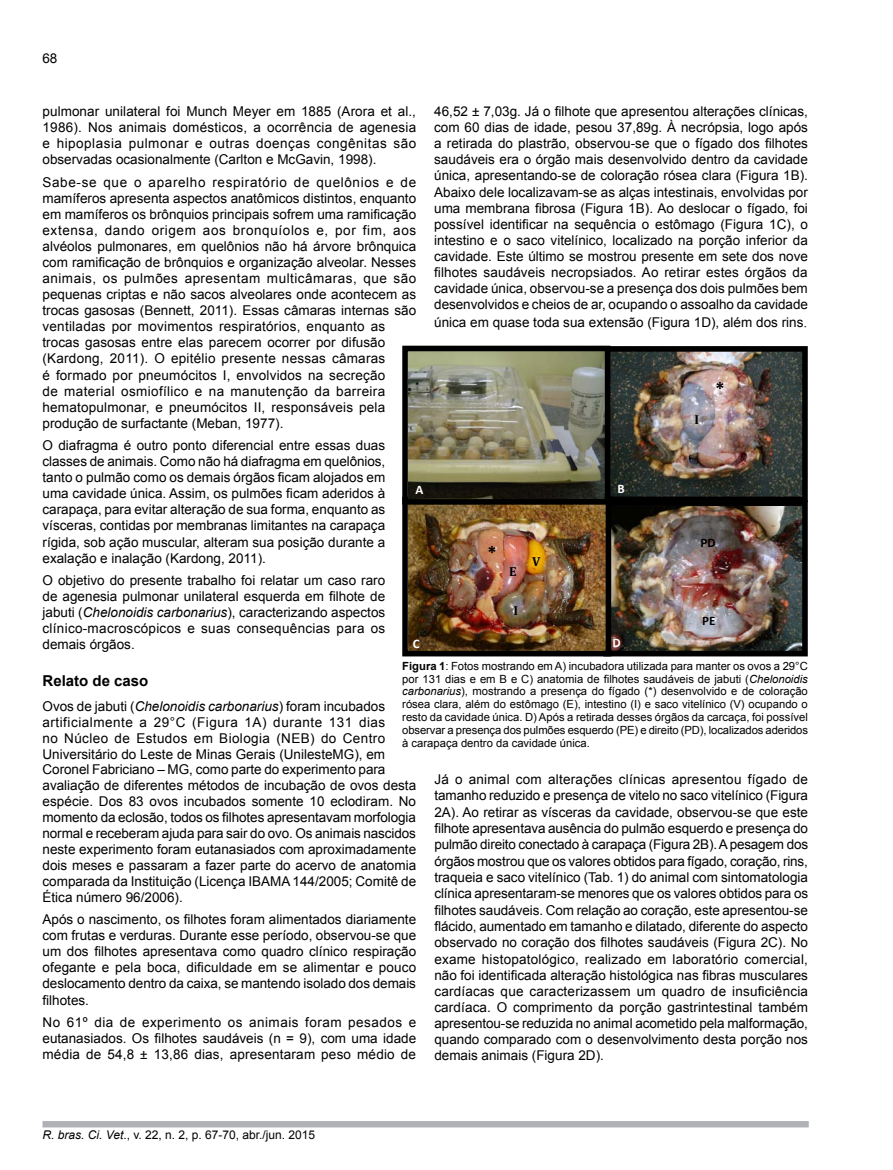
<style>
.page{position:relative;width:893px;height:1170px;background:#fff}
.page>*{position:absolute;margin:0;border:0;box-sizing:border-box;transform-origin:0 0}
.t1{font:700 18.6px "Calibri";color:#000}
.t2{font:700 15px "Arial";color:#000}
.t3{font:13.5px/16px "Arial";color:#000;text-align:justify}
.t4{font:700 13.05px "Calibri";color:#fff}
.t5{font:700 13.05px "Calibri";color:#000}
.t6{font:700 13.05px "Cambria";color:#000}
.t7{font:12px "Arial";color:#000}
.t8{font:11.25px/12.8px "Arial";color:#000;text-align:justify}
.s1{font-family:"Times New Roman";font-size:15px}
.s2{font-style:italic}
.s3{font-weight:700}
</style>
<div class="page">
<div style="left:42px;top:1120px;width:767px;height:7px;background:#afb1b4;border:2px solid #afb1b4"></div>
<img style="left:611px;top:507px;width:190px;height:142px">
<div style="left:603px;top:500px;width:205px;height:156px;border:6px solid #000"></div>
<img style="left:610px;top:353px;width:191px;height:142px">
<div style="left:603px;top:346px;width:205px;height:156px;border:6px solid #000"></div>
<img style="left:409px;top:504px;width:195px;height:145px">
<div style="left:402px;top:497px;width:209px;height:159px;border:6px solid #000"></div>
<img style="left:409px;top:352px;width:194px;height:145px">
<div style="left:402px;top:345px;width:208px;height:159px;border:6px solid #000"></div>
<p class="t3" style="left:42px;top:50px;width:17px">68</p>
<p class="t3" style="left:434px;top:104px;width:375px">46,52 ± 7,03g. Já o filhote que apresentou alterações clínicas, com 60 dias de idade, pesou 37,89g. À necrópsia, logo após a retirada do plastrão, observou-se que o fígado dos filhotes saudáveis era o órgão mais desenvolvido dentro da cavidade única, apresentando-se de coloração rósea clara (Figura 1B).<br>Abaixo dele localizavam-se as alças intestinais, envolvidas por uma membrana fibrosa (Figura 1B). Ao deslocar o fígado, foi possível identificar na sequência o estômago (Figura 1C), o intestino e o saco vitelínico, localizado na porção inferior da cavidade. Este último se mostrou presente em sete dos nove filhotes saudáveis necropsiados. Ao retirar estes órgãos da cavidade única, observou-se a presença dos dois pulmões bem desenvolvidos e cheios de ar, ocupando o assoalho da cavidade</p>
<p class="t3" style="left:434px;top:314px;width:374px">única em quase toda sua extensão (Figura 1D), além dos rins<span class="s1">.</span></p>
<p class="t3" style="left:43px;top:104px;width:375px">pulmonar unilateral foi Munch Meyer em 1885 (Arora et al., 1986). Nos animais domésticos, a ocorrência de agenesia e hipoplasia pulmonar e outras doenças congênitas são observadas ocasionalmente (Carlton e McGavin, 1998).</p>
<p class="t3" style="left:43px;top:174px;width:375px;text-align:left">Sabe-se que o aparelho respiratório de quelônios e de mamíferos apresenta aspectos anatômicos distintos, enquanto em mamíferos os brônquios principais sofrem uma ramificação extensa, dando origem aos bronquíolos e, por fim, aos alvéolos pulmonares, em quelônios não há árvore brônquica com ramificação de brônquios e organização alveolar. Nesses animais, os pulmões apresentam multicâmaras, que são pequenas criptas e não sacos alveolares onde acontecem as trocas gasosas (Bennett, 2011). Essas câmaras internas são ventiladas por movimentos respiratórios, enquanto as trocas gasosas entre elas parecem ocorrer por difusão (Kardong, 2011). O epitélio presente nessas câmaras<br>é formado por pneumócitos I, envolvidos na secreção<br>de material osmiofílico e na manutenção da barreira hematopulmonar, e pneumócitos II, responsáveis pela produção de surfactante (Meban, 1977).</p>
<p class="t3" style="left:43px;top:437px;width:344px">O diafragma é outro ponto diferencial entre essas duas classes de animais. Como não há diafragma em quelônios, tanto o pulmão como os demais órgãos ficam alojados em uma cavidade única. Assim, os pulmões ficam aderidos à carapaça, para evitar alteração de sua forma, enquanto as vísceras, contidas por membranas limitantes na carapaça rígida, sob ação muscular, alteram sua posição durante a exalação e inalação (Kardong, 2011).</p>
<p class="t3" style="left:43px;top:572px;width:344px">O objetivo do presente trabalho foi relatar um caso raro de agenesia pulmonar unilateral esquerda em filhote de jabuti (<span class="s2">Chelonoidis carbonarius</span>), caracterizando aspectos clínico-macroscópicos e suas consequências para os demais órgãos.</p>
<p class="t2" style="left:43px;top:671px;width:107px">Relato de caso</p>
<p class="t3" style="left:43px;top:698px;width:375px;text-align:left">Ovos de jabuti (<span class="s2">Chelonoidis carbonarius</span>) foram incubados artificialmente a 29°C (Figura 1A) durante 131 dias<br>no Núcleo de Estudos em Biologia (NEB) do Centro Universitário do Leste de Minas Gerais (UnilesteMG), em Coronel Fabriciano – MG, como parte do experimento para avaliação de diferentes métodos de incubação de ovos desta espécie. Dos 83 ovos incubados somente 10 eclodiram. No momento da eclosão, todos os filhotes apresentavam morfologia normal e receberam ajuda para sair do ovo. Os animais nascidos neste experimento foram eutanasiados com aproximadamente dois meses e passaram a fazer parte do acervo de anatomia comparada da Instituição (Licença IBAMA 144/2005; Comitê de Ética número 96/2006).</p>
<p class="t3" style="left:43px;top:911px;width:375px">Após o nascimento, os filhotes foram alimentados diariamente com frutas e verduras. Durante esse período, observou-se que um dos filhotes apresentava como quadro clínico respiração ofegante e pela boca, dificuldade em se alimentar e pouco deslocamento dentro da caixa, se mantendo isolado dos demais filhotes.</p>
<p class="t3" style="left:43px;top:1014px;width:375px">No 61º dia de experimento os animais foram pesados e eutanasiados. Os filhotes saudáveis (n = 9), com uma idade média de 54,8 ± 13,86 dias, apresentaram peso médio de</p>
<h1 class="t1" style="left:716px;top:376px;width:11px">*</h1>
<p class="t6" style="left:695px;top:410px;width:6px">I</p>
<p class="t4" style="left:617px;top:480px;width:9px">B</p>
<p class="t4" style="left:415px;top:481px;width:9px">A</p>
<p class="t5" style="left:700px;top:534px;width:17px">PD</p>
<h1 class="t1" style="left:488px;top:540px;width:11px">*</h1>
<p class="t6" style="left:532px;top:552px;width:10px">V</p>
<p class="t6" style="left:509px;top:562px;width:9px">E</p>
<p class="t6" style="left:513px;top:601px;width:6px">I</p>
<p class="t5" style="left:702px;top:612px;width:15px">PE</p>
<p class="t4" style="left:612px;top:634px;width:10px">D</p>
<p class="t4" style="left:413px;top:634px;width:8px">C</p>
<p class="t8" style="left:402px;top:659px;width:407px"><span class="s3">Figura 1</span>: Fotos mostrando em A) incubadora utilizada para manter os ovos a 29°C por 131 dias e em B e C) anatomia de filhotes saudáveis de jabuti (<span class="s2">Chelonoidis carbonarius</span>), mostrando a presença do fígado (*) desenvolvido e de coloração rósea clara, além do estômago (E), intestino (I) e saco vitelínico (V) ocupando o resto da cavidade única. D) Após a retirada desses órgãos da carcaça, foi possível observar a presença dos pulmões esquerdo (PE) e direito (PD), localizados aderidos à carapaça dentro da cavidade única.</p>
<p class="t3" style="left:434px;top:771px;width:375px">Já o animal com alterações clínicas apresentou fígado de tamanho reduzido e presença de vitelo no saco vitelínico (Figura 2A). Ao retirar as vísceras da cavidade, observou-se que este filhote apresentava ausência do pulmão esquerdo e presença do pulmão direito conectado à carapaça (Figura 2B). A pesagem dos órgãos mostrou que os valores obtidos para fígado, coração, rins, traqueia e saco vitelínico (Tab. 1) do animal com sintomatologia clínica apresentaram-se menores que os valores obtidos para os filhotes saudáveis. Com relação ao coração, este apresentou-se flácido, aumentado em tamanho e dilatado, diferente do aspecto observado no coração dos filhotes saudáveis (Figura 2C). No exame histopatológico, realizado em laboratório comercial, não foi identificada alteração histológica nas fibras musculares cardíacas que caracterizassem um quadro de insuficiência cardíaca. O comprimento da porção gastrintestinal também apresentou-se reduzida no animal acometido pela malformação, quando comparado com o desenvolvimento desta porção nos demais animais (Figura 2D).</p>
<p class="t7" style="left:42px;top:1126px;width:274px"><span class="s2">R. bras. Ci. Vet</span>., v. 22, n. 2, p. 67-70, abr./jun. 2015</p>
</div>
